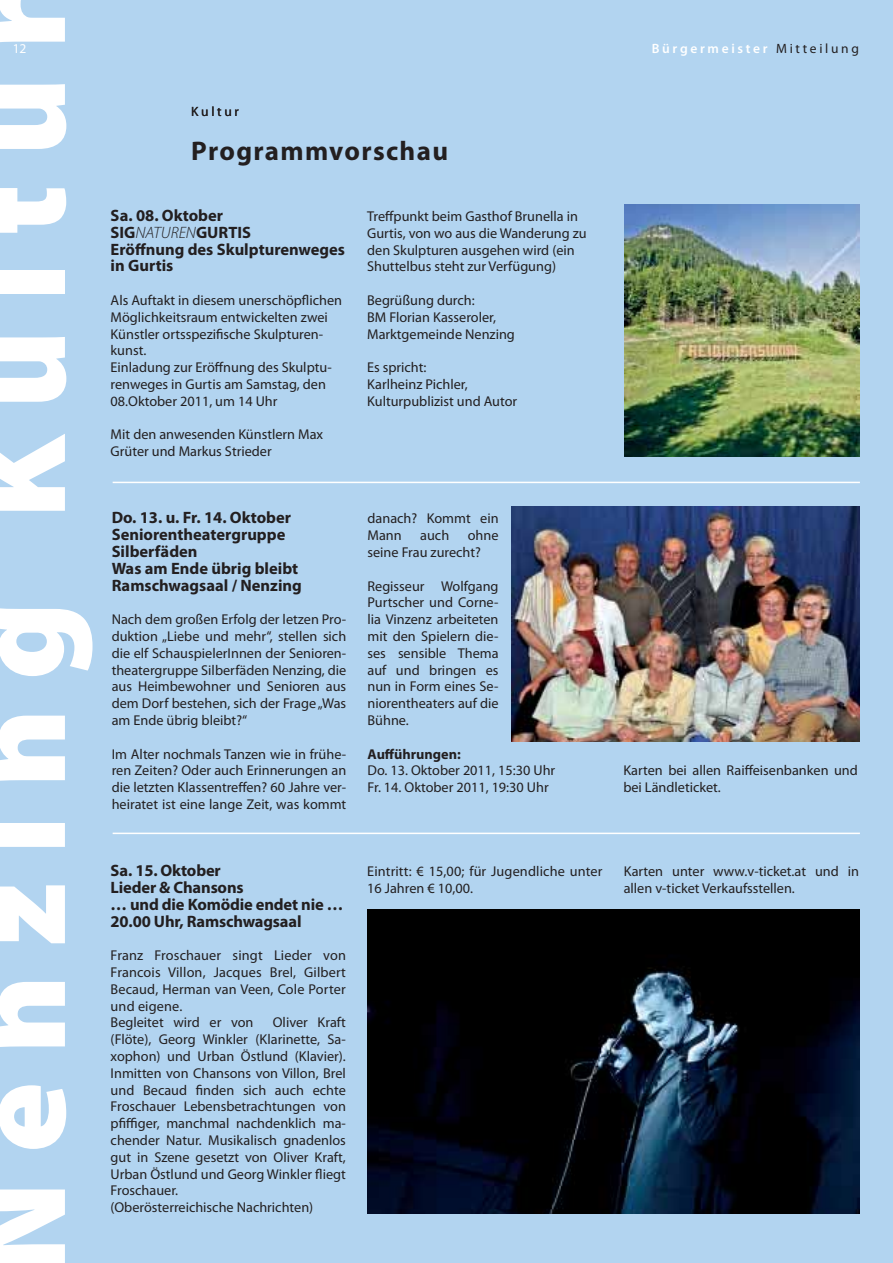
<style>
.page{position:relative;width:893px;height:1263px;background:#b2d4f0}
.page>*{position:absolute;margin:0;border:0;box-sizing:border-box;transform-origin:0 0}
.t1{font:900 132px "Myriad Pro";letter-spacing:.215em;color:#fff}
.t2{font:700 27px "Myriad Pro";letter-spacing:.05em;color:#231f20}
.t3{font:700 16.5px/16.8px "Myriad Pro";color:#231f20}
.t4{font:14.25px/16.8px "Myriad Pro";color:#231f20}
.t5{font:700 14.25px "Myriad Pro";color:#231f20}
.t6{font:600 13.5px "Myriad Pro";letter-spacing:.2em;color:#fff}
.t7{font:13.5px "Myriad Pro";letter-spacing:.2em;color:#231f20}
.t8{font:13.5px "Myriad Pro";color:#fff}
.s1{font-weight:400;color:#231f20}
.s2{font-weight:300;font-style:italic}
</style>
<div class="page">
<hr style="left:113px;top:482px;width:747px;height:1px;background:#fff">
<hr style="left:113px;top:833px;width:747px;height:1px;background:#fff">
<img style="left:511px;top:507px;width:348px;height:235px">
<img style="left:367px;top:910px;width:492px;height:303px">
<img style="left:624px;top:204px;width:235px;height:252px">
<h1 class="t1" style="left:-58px;top:1274px;width:1280px;rotate:-90deg">Nenzing Kultur</h1>
<p class="t8" style="left:13px;top:43px;width:15px">12</p>
<p class="t6" style="left:652px;top:43px;width:209px">Bürgermeister <span class="s1">Mitteilung</span></p>
<p class="t7" style="left:191px;top:107px;width:49px">Kultur</p>
<h2 class="t2" style="left:191px;top:141px;width:258px">Programmvorschau</h2>
<p class="t3" style="left:111px;top:208px;width:236px">Sa. 08. Oktober<br>SIG<span class="s2">NATUREN</span>GURTIS<br>Eröffnung des Skulpturenweges in Gurtis</p>
<p class="t4" style="left:111px;top:293px;width:233px">Als Auftakt in diesem unerschöpflichen<br>Möglichkeitsraum entwickelten zwei<br>Künstler ortsspezifische Skulpturen&shy;kunst.<br>Einladung zur Eröffnung des Skulptu&shy;renweges in Gurtis am Samstag, den<br>08.Oktober 2011, um 14 Uhr</p>
<p class="t4" style="left:111px;top:427px;width:214px">Mit den anwesenden Künstlern Max<br>Grüter und Markus Strieder</p>
<p class="t4" style="left:367px;top:209px;width:221px">Treffpunkt beim Gasthof Brunella in Gurtis, von wo aus die Wanderung zu den Skulpturen ausgehen wird (ein Shuttelbus steht zur Verfügung)</p>
<p class="t4" style="left:367px;top:293px;width:149px">Begrüßung durch:<br>BM Florian Kasseroler,<br>Marktgemeinde Nenzing</p>
<p class="t4" style="left:367px;top:360px;width:152px">Es spricht:<br>Karlheinz Pichler,<br>Kulturpublizist und Autor</p>
<p class="t3" style="left:112px;top:511px;width:192px">Do. 13. u. Fr. 14. Oktober<br>Seniorentheatergruppe<br>Silberfäden<br>Was am Ende übrig bleibt<br>Ramschwagsaal / Nenzing</p>
<p class="t4" style="left:112px;top:612px;width:236px;text-align:justify">Nach dem großen Erfolg der letzen Pro&shy;duktion „Liebe und mehr“, stellen sich die elf SchauspielerInnen der Senioren&shy;theatergruppe Silberfäden Nenzing, die aus Heimbewohner und Senioren aus dem Dorf bestehen, sich der Frage „Was am Ende übrig bleibt?“</p>
<p class="t4" style="left:112px;top:746px;width:236px;text-align:justify">Im Alter nochmals Tanzen wie in frühe&shy;ren Zeiten? Oder auch Erinnerungen an die letzten Klassentreffen? 60 Jahre ver&shy;heiratet ist eine lange Zeit, was kommt</p>
<p class="t4" style="left:367px;top:511px;width:133px">danach? Kommt ein<br>Mann</p>
<p class="t4" style="left:367px;top:528px;width:133px;text-indent:100px">ohne seine Frau zurecht?</p>
<p class="t4" style="left:367px;top:578px;width:133px;text-align:justify">Regisseur Wolfgang Purtscher und Corne&shy;lia Vinzenz arbeiteten mit den Spielern die&shy;ses sensible Thema auf und bringen es nun in Form eines Se&shy;niorentheaters auf die Bühne.</p>
<p class="t5" style="left:367px;top:748px;width:95px">Aufführungen:</p>
<p class="t4" style="left:367px;top:763px;width:189px">Do. 13. Oktober 2011, 15:30 Uhr<br>Fr. 14. Oktober 2011, 19:30 Uhr</p>
<p class="t4" style="left:623px;top:763px;width:236px">Karten bei allen Raiffeisenbanken und bei Ländleticket.</p>
<p class="t4" style="left:420px;top:528px;width:31px">auch</p>
<p class="t3" style="left:111px;top:863px;width:234px">Sa. 15. Oktober<br>Lieder &amp; Chansons<br>… und die Komödie endet nie …<br>20.00 Uhr, Ramschwagsaal</p>
<p class="t4" style="left:111px;top:948px;width:237px">Franz Froschauer singt Lieder von<br>Francois Villon, Jacques Brel, Gilbert<br>Becaud, Herman van Veen, Cole Porter und eigene.<br>Begleitet wird er von</p>
<p class="t4" style="left:367px;top:864px;width:237px">Eintritt: € 15,00; für Jugendliche unter<br>16 Jahren € 10,00.</p>
<p class="t4" style="left:624px;top:864px;width:237px">Karten unter www.v-ticket.at und in allen v-ticket Verkaufsstellen.</p>
<p class="t4" style="left:111px;top:1015px;width:237px;text-indent:162px">Oliver Kraft (Flöte), Georg Winkler (Klarinette, Sa&shy;xophon) und Urban Östlund (Klavier).<br>Inmitten von Chansons von Villon, Brel und Becaud finden sich auch echte Froschauer Lebensbetrachtungen von pfiffiger, manchmal nachdenklich ma&shy;chender Natur. Musikalisch gnadenlos gut in Szene gesetzt von Oliver Kraft, Urban Östlund und Georg Winkler fliegt Froschauer.<br>(Oberösterreichische Nachrichten)</p>
</div>
